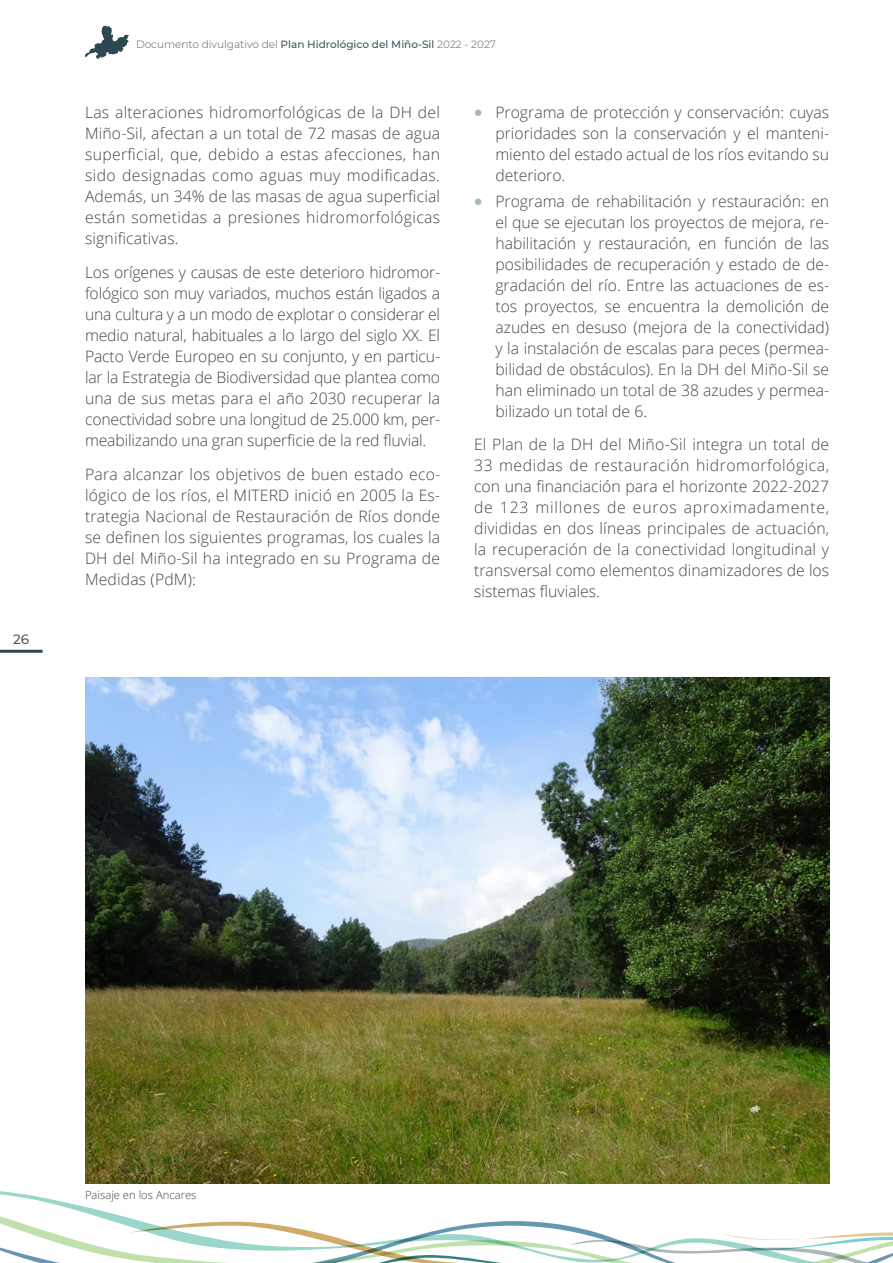
<style>
.page{position:relative;width:893px;height:1263px;background:#fff}
.page>*{position:absolute;margin:0;border:0;box-sizing:border-box;transform-origin:0 0}
.t1{font:300 15.75px/21px "Open Sans";color:#404649;text-align:justify}
.t2{font:500 13.5px "Montserrat";color:#555c5e}
.t3{font:300 11.25px "Open Sans";color:#404649}
.t4{font:300 10.5px "Montserrat";color:#555c5e}
.s1{font-weight:500;color:#3f545d}
.s2{color:#a5b9c4}
</style>
<div class="page">
<hr style="left:0;top:650px;width:43px;height:3px;background:#2e4851">
<svg style="left:0;top:1201px;width:893px;height:62px"></svg>
<svg style="left:85px;top:25px;width:44px;height:34px"></svg>
<img style="left:85px;top:677px;width:744px;height:506px">
<p class="t2" style="left:13px;top:630px;width:18px">26</p>
<p class="t4" style="left:136px;top:37px;width:361px">Documento divulgativo del <span class="s1">Plan Hidrológico del Miño-Sil</span> 2022 - 2027</p>
<p class="t1" style="left:85px;top:102px;width:357px">Las alteraciones hidromorfológicas de la DH del Miño-Sil, afectan a un total de 72 masas de agua superficial, que, debido a estas afecciones, han sido designadas como aguas muy modificadas.<br>Además, un 34% de las masas de agua superficial están sometidas a presiones hidromorfológicas significativas.</p>
<p class="t1" style="left:85px;top:261px;width:357px">Los orígenes y causas de este deterioro hidromor&shy;fológico son muy variados, muchos están ligados a una cultura y a un modo de explotar o considerar el medio natural, habituales a lo largo del siglo XX. El Pacto Verde Europeo en su conjunto, y en particu&shy;lar la Estrategia de Biodiversidad que plantea como una de sus metas para el año 2030 recuperar la conectividad sobre una longitud de 25.000 km, per&shy;meabilizando una gran superficie de la red fluvial.</p>
<p class="t1" style="left:85px;top:463px;width:357px">Para alcanzar los objetivos de buen estado eco&shy;lógico de los ríos, el MITERD inició en 2005 la Es&shy;trategia Nacional de Restauración de Ríos donde se definen los siguientes programas, los cuales la DH del Miño-Sil ha integrado en su Programa de Medidas (PdM):</p>
<p class="t1" style="left:495px;top:102px;width:335px;text-indent:-21px"><span class="s2">•</span> Programa de protección y conservación: cuyas prioridades son la conservación y el manteni&shy;miento del estado actual de los ríos evitando su deterioro.</p>
<p class="t1" style="left:495px;top:190px;width:335px;text-indent:-21px"><span class="s2">•</span> Programa de rehabilitación y restauración: en el que se ejecutan los proyectos de mejora, re&shy;habilitación y restauración, en función de las posibilidades de recuperación y estado de de&shy;gradación del río. Entre las actuaciones de es&shy;tos proyectos, se encuentra la demolición de azudes en desuso (mejora de la conectividad) y la instalación de escalas para peces (permea&shy;bilidad de obstáculos). En la DH del Miño-Sil se han eliminado un total de 38 azudes y permea&shy;bilizado un total de 6.</p>
<p class="t1" style="left:474px;top:434px;width:357px">El Plan de la DH del Miño-Sil integra un total de 33 medidas de restauración hidromorfológica, con una financiación para el horizonte 2022-2027 de 123 millones de euros aproximadamente, divididas en dos líneas principales de actuación, la recuperación de la conectividad longitudinal y transversal como elementos dinamizadores de los sistemas fluviales.</p>
<p class="t3" style="left:85px;top:1187px;width:113px">Paisaje en los Ancares</p>
</div>
